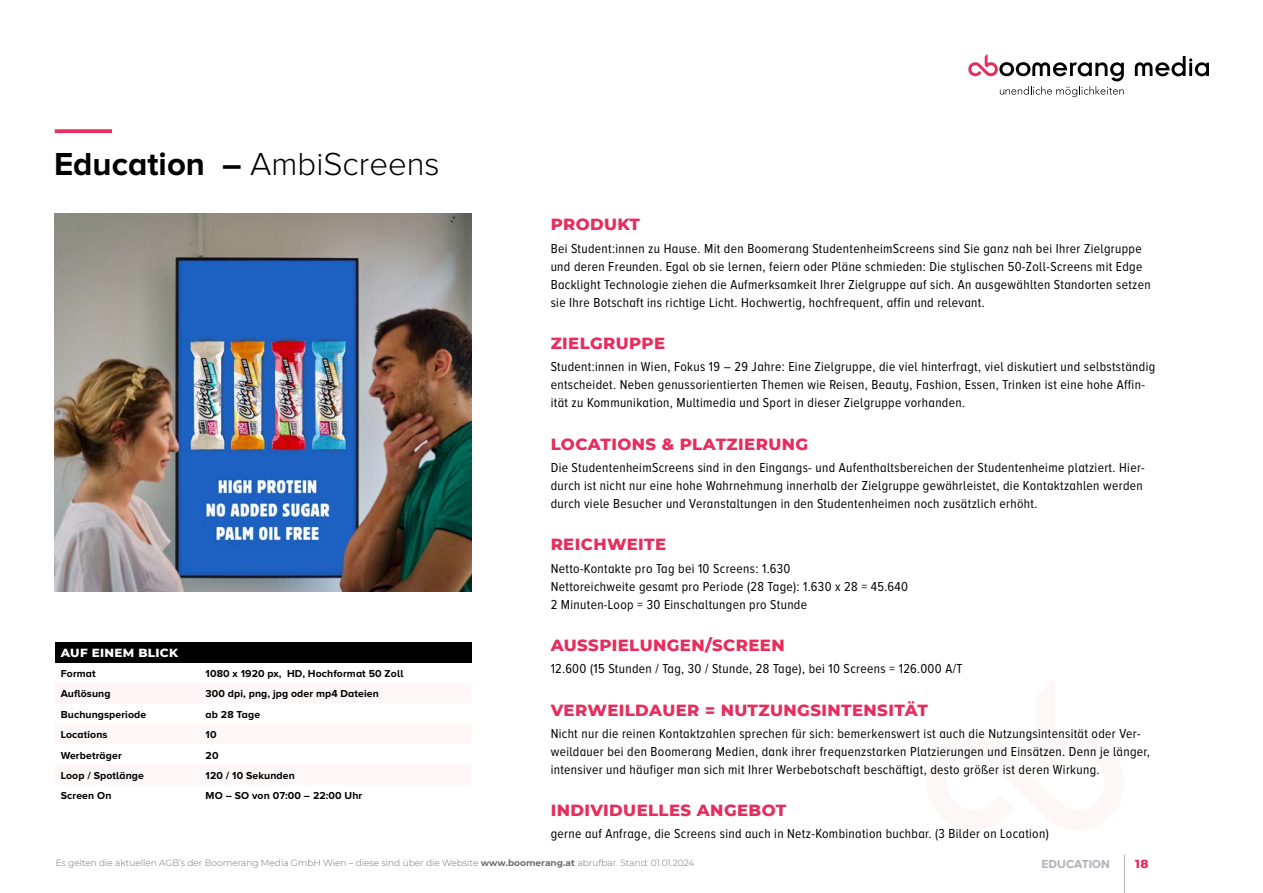
<style>
.page{position:relative;width:1263px;height:893px;background:#fff}
.page>*{position:absolute;margin:0;border:0;box-sizing:border-box;transform-origin:0 0}
.t1{font:300 33px "Proxima Nova A";color:#000}
.t2{font:800 16.5px "Montserrat";letter-spacing:.025em;color:#e72d5e}
.t3{font:13.5px/18px "Proxima Nova A Cond";letter-spacing:.025em;color:#000}
.t4{font:800 12px "Montserrat";letter-spacing:.025em;color:#fff}
.t5{font:700 12px "Proxima Nova A";color:#b0b1b7}
.t6{font:800 12px "Montserrat";color:#e72d5e}
.t7{font:700 10.5px "Proxima Nova A";letter-spacing:.01em;color:#000}
.t8{font:300 9px "Montserrat";color:#706f6f}
.s1{font-weight:700}
</style>
<div class="page">
<svg style="left:1135px;top:56px;width:74px;height:20px"></svg>
<svg style="left:968px;top:54px;width:156px;height:43px"></svg>
<hr style="left:1124px;top:855px;width:1px;height:38px;background:#b0b1b7">
<svg style="left:55px;top:129px;width:57px;height:4px"></svg>
<div style="left:55px;top:642px;width:416px;height:21px;background:#000"></div>
<img style="left:55px;top:213px;width:416px;height:378px">
<h1 class="t1" style="left:54px;top:146px;width:387px"><span class="s1">Education –</span> AmbiScreens</h1>
<p class="t2" style="left:551px;top:212px;width:91px">PRODUKT</p>
<p class="t3" style="left:551px;top:239px;width:602px">Bei Student:innen zu Hause. Mit den Boomerang StudentenheimScreens sind Sie ganz nah bei Ihrer Zielgruppe und deren Freunden. Egal ob sie lernen, feiern oder Pläne schmieden: Die stylischen 50-Zoll-Screens mit Edge Backlight Technologie ziehen die Aufmerksamkeit Ihrer Zielgruppe auf sich. An ausgewählten Standorten setzen sie Ihre Botschaft ins richtige Licht. Hochwertig, hochfrequent, affin und relevant.</p>
<p class="t2" style="left:551px;top:331px;width:116px">ZIELGRUPPE</p>
<p class="t3" style="left:551px;top:358px;width:606px">Student:innen in Wien, Fokus 19 – 29 Jahre: Eine Zielgruppe, die viel hinterfragt, viel diskutiert und selbstständig entscheidet. Neben genussorientierten Themen wie Reisen, Beauty, Fashion, Essen, Trinken ist eine hohe Affin&shy;ität zu Kommunikation, Multimedia und Sport in dieser Zielgruppe vorhanden.</p>
<p class="t2" style="left:551px;top:432px;width:259px">LOCATIONS &amp; PLATZIERUNG</p>
<p class="t3" style="left:551px;top:458px;width:596px">Die StudentenheimScreens sind in den Eingangs- und Aufenthaltsbereichen der Studentenheime platziert. Hier&shy;durch ist nicht nur eine hohe Wahrnehmung innerhalb der Zielgruppe gewährleistet, die Kontaktzahlen werden durch viele Besucher und Veranstaltungen in den Studentenheimen noch zusätzlich erhöht.</p>
<p class="t2" style="left:551px;top:532px;width:117px">REICHWEITE</p>
<p class="t3" style="left:551px;top:559px;width:359px">Netto-Kontakte pro Tag bei 10 Screens: 1.630<br>Nettoreichweite gesamt pro Periode (28 Tage): 1.630 x 28 = 45.640<br>2 Minuten-Loop = 30 Einschaltungen pro Stunde</p>
<p class="t2" style="left:551px;top:633px;width:235px">AUSSPIELUNGEN/SCREEN</p>
<p class="t3" style="left:551px;top:660px;width:413px">12.600 (15 Stunden / Tag, 30 / Stunde, 28 Tage), bei 10 Screens = 126.000 A/T</p>
<p class="t2" style="left:551px;top:698px;width:379px">VERWEILDAUER = NUTZUNGSINTENSITÄT</p>
<p class="t3" style="left:551px;top:724px;width:601px">Nicht nur die reinen Kontaktzahlen sprechen für sich: bemerkenswert ist auch die Nutzungsintensität oder Ver&shy;weildauer bei den Boomerang Medien, dank ihrer frequenzstarken Platzierungen und Einsätzen. Denn je länger, intensiver und häufiger man sich mit Ihrer Werbebotschaft beschäftigt, desto größer ist deren Wirkung.</p>
<p class="t2" style="left:551px;top:798px;width:237px">INDIVIDUELLES ANGEBOT</p>
<p class="t3" style="left:551px;top:825px;width:500px">gerne auf Anfrage, die Screens sind auch in Netz-Kombination buchbar. (3 Bilder on Location)</p>
<p class="t5" style="left:1041px;top:857px;width:70px">EDUCATION</p>
<p class="t4" style="left:61px;top:644px;width:119px">AUF EINEM BLICK</p>
<p class="t7" style="left:61px;top:667px;width:36px">Format</p>
<p class="t7" style="left:206px;top:667px;width:199px">1080 x 1920 px, HD, Hochformat 50 Zoll</p>
<p class="t7" style="left:61px;top:688px;width:51px">Auflösung</p>
<p class="t7" style="left:206px;top:688px;width:175px">300 dpi, png, jpg oder mp4 Dateien</p>
<p class="t7" style="left:61px;top:708px;width:87px">Buchungsperiode</p>
<p class="t7" style="left:206px;top:708px;width:56px">ab 28 Tage</p>
<p class="t7" style="left:61px;top:728px;width:48px">Locations</p>
<p class="t7" style="left:206px;top:728px;width:12px">10</p>
<p class="t7" style="left:61px;top:749px;width:63px">Werbeträger</p>
<p class="t7" style="left:206px;top:749px;width:14px">20</p>
<p class="t7" style="left:61px;top:769px;width:85px">Loop / Spotlänge</p>
<p class="t7" style="left:206px;top:769px;width:91px">120 / 10 Sekunden</p>
<p class="t7" style="left:61px;top:790px;width:52px">Screen On</p>
<p class="t7" style="left:206px;top:790px;width:158px">MO – SO von 07:00 – 22:00 Uhr</p>
<p class="t8" style="left:56px;top:856px;width:640px">Es gelten die aktuellen AGB’s der Boomerang Media GmbH Wien – diese sind über die Website <span class="s1">www.boomerang.at</span> abrufbar. Stand: 01.01.2024</p>
<p class="t6" style="left:1135px;top:855px;width:15px">18</p>
</div>
